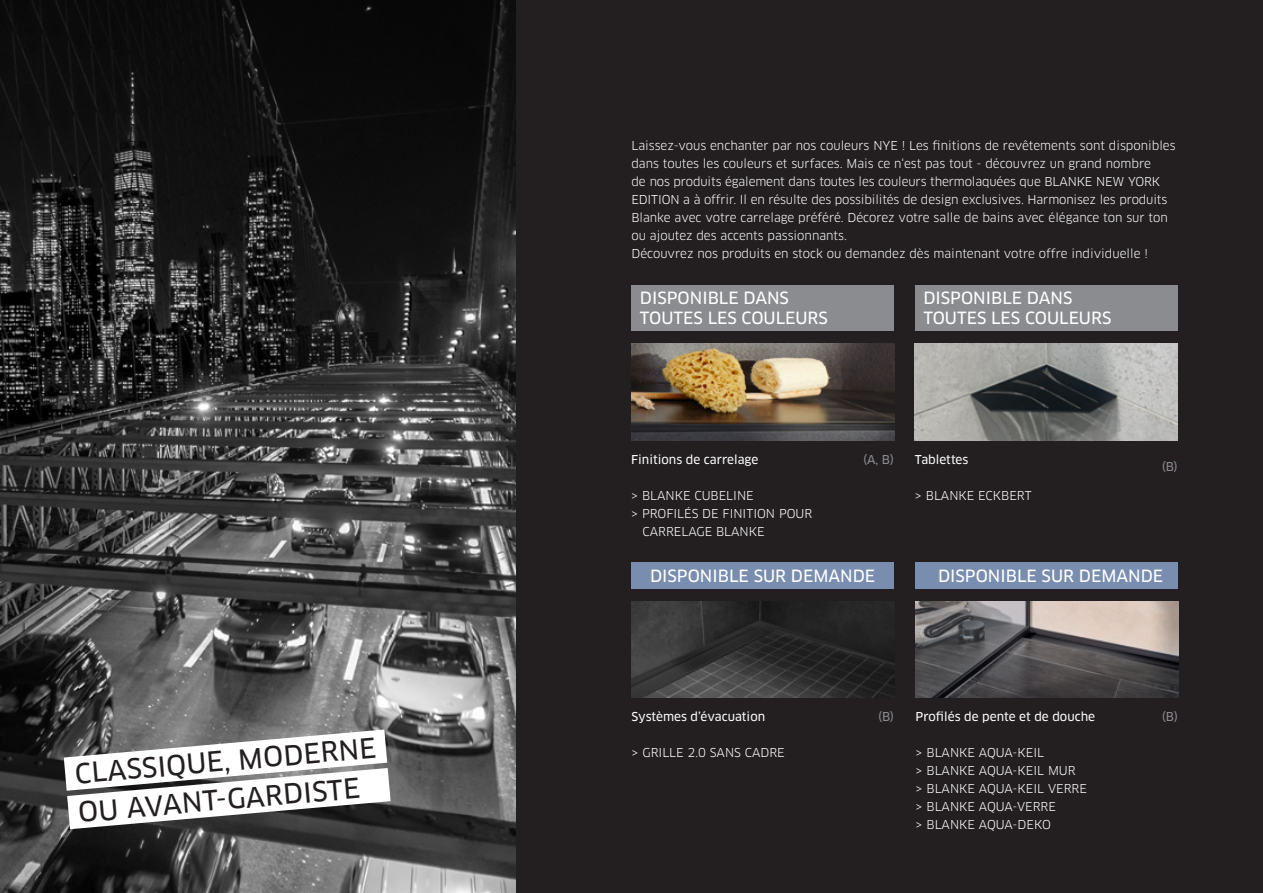
<style>
.page{position:relative;width:1263px;height:893px;background:#fff}
.page>*{position:absolute;margin:0;border:0;box-sizing:border-box;transform-origin:0 0}
.t1{font:27px/38.5px "Clan OT News";color:#231f20}
.t2{font:16.5px/19.8px "Clan OT News";color:#fff}
.t3{font:12px/18px "Clan OT";color:#fff}
.t4{font:12px "Clan OT News";color:#fff}
.t5{font:12px "Clan OT News";color:#8a8c8f}
</style>
<div class="page">
<div style="left:515px;top:0;width:748px;height:893px;background:#231f20"></div>
<img style="left:0;top:0;width:516px;height:893px">
<img style="left:632px;top:344px;width:262px;height:96px">
<img style="left:915px;top:602px;width:263px;height:96px">
<img style="left:632px;top:602px;width:262px;height:96px">
<img style="left:915px;top:344px;width:262px;height:96px">
<div style="left:631px;top:285px;width:263px;height:46px;background:#8a8c8f"></div>
<div style="left:915px;top:285px;width:263px;height:46px;background:#8a8c8f"></div>
<div style="left:916px;top:562px;width:262px;height:27px;background:#798eaf"></div>
<div style="left:631px;top:562px;width:263px;height:26px;background:#798eaf"></div>
<svg style="left:64px;top:729px;width:327px;height:100px"></svg>
<h1 class="t1" style="left:73px;top:755px;width:304px;rotate:-5deg">CLASSIQUE, MODERNE<br>OU AVANT-GARDISTE</h1>
<p class="t3" style="left:631px;top:136px;width:546px">Laissez-vous enchanter par nos couleurs NYE ! Les finitions de revêtements sont disponibles dans toutes les couleurs et surfaces. Mais ce n‘est pas tout - découvrez un grand nombre<br>de nos produits également dans toutes les couleurs thermolaquées que BLANKE NEW YORK EDITION a à offrir. Il en résulte des possibilités de design exclusives. Harmonisez les produits Blanke avec votre carrelage préféré. Décorez votre salle de bains avec élégance ton sur ton ou ajoutez des accents passionnants.<br>Découvrez nos produits en stock ou demandez dès maintenant votre offre individuelle !</p>
<h2 class="t2" style="left:640px;top:288px;width:189px">DISPONIBLE DANS<br>TOUTES LES COULEURS</h2>
<h2 class="t2" style="left:923px;top:288px;width:189px">DISPONIBLE DANS<br>TOUTES LES COULEURS</h2>
<p class="t4" style="left:631px;top:452px;width:129px">Finitions de carrelage</p>
<p class="t3" style="left:631px;top:486px;width:124px">&gt; BLANKE CUBELINE</p>
<p class="t3" style="left:631px;top:504px;width:183px">&gt; PROFILÉS DE FINITION POUR</p>
<p class="t3" style="left:642px;top:522px;width:124px">CARRELAGE BLANKE</p>
<p class="t5" style="left:863px;top:452px;width:32px">(A, B)</p>
<p class="t4" style="left:915px;top:452px;width:55px">Tablettes</p>
<p class="t3" style="left:915px;top:486px;width:118px">&gt; BLANKE ECKBERT</p>
<p class="t5" style="left:1162px;top:460px;width:18px">(B)</p>
<h2 class="t2" style="left:650px;top:566px;width:227px">DISPONIBLE SUR DEMANDE</h2>
<h2 class="t2" style="left:938px;top:566px;width:227px">DISPONIBLE SUR DEMANDE</h2>
<p class="t4" style="left:632px;top:710px;width:135px">Systèmes d’évacuation</p>
<p class="t3" style="left:632px;top:744px;width:155px">&gt; GRILLE 2.0 SANS CADRE</p>
<p class="t5" style="left:878px;top:710px;width:18px">(B)</p>
<p class="t5" style="left:1162px;top:710px;width:18px">(B)</p>
<p class="t4" style="left:915px;top:710px;width:181px">Profilés de pente et de douche</p>
<p class="t3" style="left:915px;top:744px;width:173px">&gt; BLANKE AQUA-KEIL<br>&gt; BLANKE AQUA-KEIL MUR<br>&gt; BLANKE AQUA-KEIL VERRE &gt; BLANKE AQUA-VERRE<br>&gt; BLANKE AQUA-DEKO</p>
</div>
